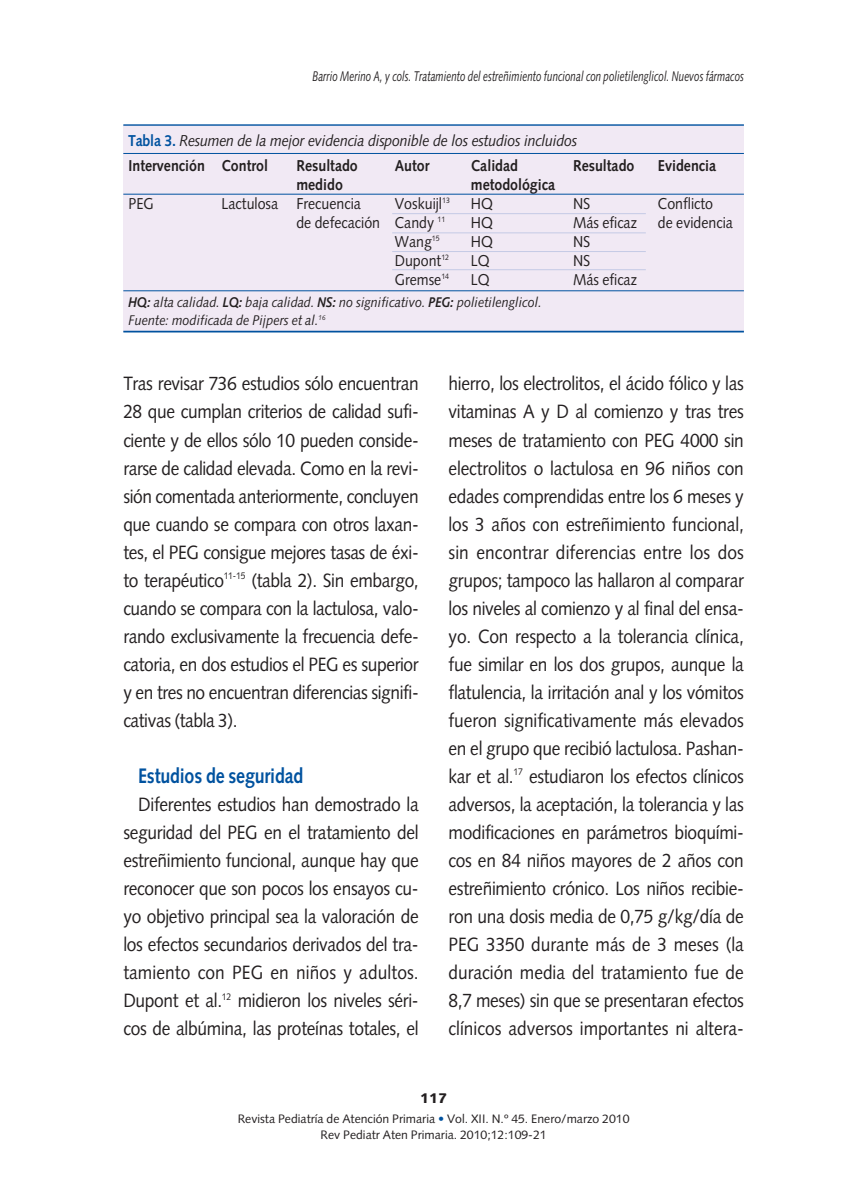
<style>
.page{position:relative;width:844px;height:1191px;background:#fff}
.page>*{position:absolute;margin:0;border:0;box-sizing:border-box;transform-origin:0 0}
.t1{font:700 21px "Syntax";letter-spacing:-.01em;color:#00529f;scale:.85 1}
.t2{font:19.25px/28px "Syntax";letter-spacing:-.015em;color:#231f20;text-align:justify;scale:.9 1}
.t3{font:15.75px/18.9px "Syntax";color:#231f20;scale:.9 1}
.t4{font:700 15.75px/18.9px "Syntax";color:#231f20;scale:.9 1}
.t5{font:italic 15.75px "Syntax";letter-spacing:-.015em;color:#231f20;scale:.9 1}
.t6{font:italic 14px/17.5px "Syntax";color:#231f20;scale:.9 1}
.t7{font:italic 14px "Syntax";color:#231f20;scale:.7 1}
.t8{font:900 14px "Syntax";color:#231f20}
.t9{font:12.25px/15.8px "Syntax";color:#231f20;text-align:center}
.s1{font-weight:700;font-style:normal;color:#00529f}
.s2{font-weight:700}
.s3{color:#00529f}
</style>
<div class="page">
<div style="left:123px;top:125px;width:620px;height:206px;background:#f1e9f4"></div>
<hr style="left:123px;top:124px;width:620px;height:2px;background:#00529f">
<hr style="left:123px;top:153px;width:620px;height:1px;background:#00529f">
<hr style="left:123px;top:194px;width:620px;height:1px;background:#00529f">
<hr style="left:392px;top:213px;width:253px;height:1px;background:#c4cae5">
<hr style="left:392px;top:232px;width:253px;height:1px;background:#c4cae5">
<hr style="left:392px;top:251px;width:253px;height:1px;background:#c4cae5">
<hr style="left:392px;top:269px;width:253px;height:1px;background:#c4cae5">
<hr style="left:123px;top:331px;width:620px;height:1px;background:#00529f">
<hr style="left:123px;top:290px;width:620px;height:1px;background:#00529f">
<p class="t7" style="left:312px;top:70px;width:618px">Barrio Merino A, y cols. Tratamiento del estreñimiento funcional con polietilenglicol. Nuevos fármacos</p>
<p class="t5" style="left:128px;top:134px;width:500px"><span class="s1">Tabla 3.</span> Resumen de la mejor evidencia disponible de los estudios incluidos</p>
<p class="t4" style="left:128px;top:158px;width:86px">Intervención</p>
<p class="t3" style="left:128px;top:196px;width:30px">PEG</p>
<p class="t4" style="left:221px;top:158px;width:53px">Control</p>
<p class="t3" style="left:221px;top:196px;width:64px">Lactulosa</p>
<p class="t4" style="left:296px;top:158px;width:70px">Resultado medido</p>
<p class="t3" style="left:296px;top:196px;width:94px">Frecuencia<br>de defecación</p>
<p class="t4" style="left:395px;top:158px;width:40px">Autor</p>
<p class="t3" style="left:395px;top:196px;width:63px">Voskuijl<sup>13<br></sup>Candy <sup>11<br></sup>Wang<sup>15<br></sup>Dupont<sup>12<br></sup>Gremse<sup>14</sup></p>
<p class="t4" style="left:470px;top:158px;width:95px">Calidad metodológica</p>
<p class="t3" style="left:470px;top:196px;width:26px">HQ<br>HQ<br>HQ<br>LQ<br>LQ</p>
<p class="t4" style="left:573px;top:158px;width:70px">Resultado</p>
<p class="t3" style="left:573px;top:196px;width:73px">NS<br>Más eficaz<br>NS<br>NS<br>Más eficaz</p>
<p class="t6" style="left:128px;top:295px;width:460px"><span class="s2">HQ:</span> alta calidad. <span class="s2">LQ:</span> baja calidad. <span class="s2">NS:</span> no significativo. <span class="s2">PEG:</span> polietilenglicol.<br>Fuente: modificada de Pijpers et al.<sup>16</sup></p>
<p class="t4" style="left:657px;top:158px;width:66px">Evidencia</p>
<p class="t3" style="left:657px;top:196px;width:85px">Conflicto<br>de evidencia</p>
<p class="t2" style="left:123px;top:372px;width:329px">Tras revisar 736 estudios sólo encuentran 28 que cumplan criterios de calidad sufi&shy;ciente y de ellos sólo 10 pueden conside&shy;rarse de calidad elevada. Como en la revi&shy;sión comentada anteriormente, concluyen que cuando se compara con otros laxan&shy;tes, el PEG consigue mejores tasas de éxi&shy;to terapéutico<sup>11-15</sup> (tabla 2). Sin embargo, cuando se compara con la lactulosa, valo&shy;rando exclusivamente la frecuencia defe&shy;catoria, en dos estudios el PEG es superior y en tres no encuentran diferencias signifi&shy;cativas (tabla 3).</p>
<p class="t1" style="left:138px;top:767px;width:196px">Estudios de seguridad</p>
<p class="t2" style="left:123px;top:792px;width:329px;text-indent:15px">Diferentes estudios han demostrado la seguridad del PEG en el tratamiento del estreñimiento funcional, aunque hay que reconocer que son pocos los ensayos cu&shy;yo objetivo principal sea la valoración de los efectos secundarios derivados del tra&shy;tamiento con PEG en niños y adultos.<br>Dupont et al.<sup>12</sup> midieron los niveles séri&shy;cos de albúmina, las proteínas totales, el</p>
<p class="t2" style="left:448px;top:372px;width:329px">hierro, los electrolitos, el ácido fólico y las vitaminas A y D al comienzo y tras tres meses de tratamiento con PEG 4000 sin electrolitos o lactulosa en 96 niños con edades comprendidas entre los 6 meses y los 3 años con estreñimiento funcional, sin encontrar diferencias entre los dos grupos; tampoco las hallaron al comparar los niveles al comienzo y al final del ensa&shy;yo. Con respecto a la tolerancia clínica, fue similar en los dos grupos, aunque la flatulencia, la irritación anal y los vómitos fueron significativamente más elevados en el grupo que recibió lactulosa. Pashan&shy;kar et al.<sup>17</sup> estudiaron los efectos clínicos adversos, la aceptación, la tolerancia y las modificaciones en parámetros bioquími&shy;cos en 84 niños mayores de 2 años con estreñimiento crónico. Los niños recibie&shy;ron una dosis media de 0,75 g/kg/día de PEG 3350 durante más de 3 meses (la duración media del tratamiento fue de 8,7 meses) sin que se presentaran efectos clínicos adversos importantes ni altera-</p>
<p class="t8" style="left:420px;top:1092px;width:29px">117</p>
<p class="t9" style="left:238px;top:1112px;width:393px">Revista Pediatría de Atención Primaria <span class="s3">•</span> Vol. XII. N.º 45. Enero/marzo 2010<br>Rev Pediatr Aten Primaria. 2010;12:109-21</p>
</div>
